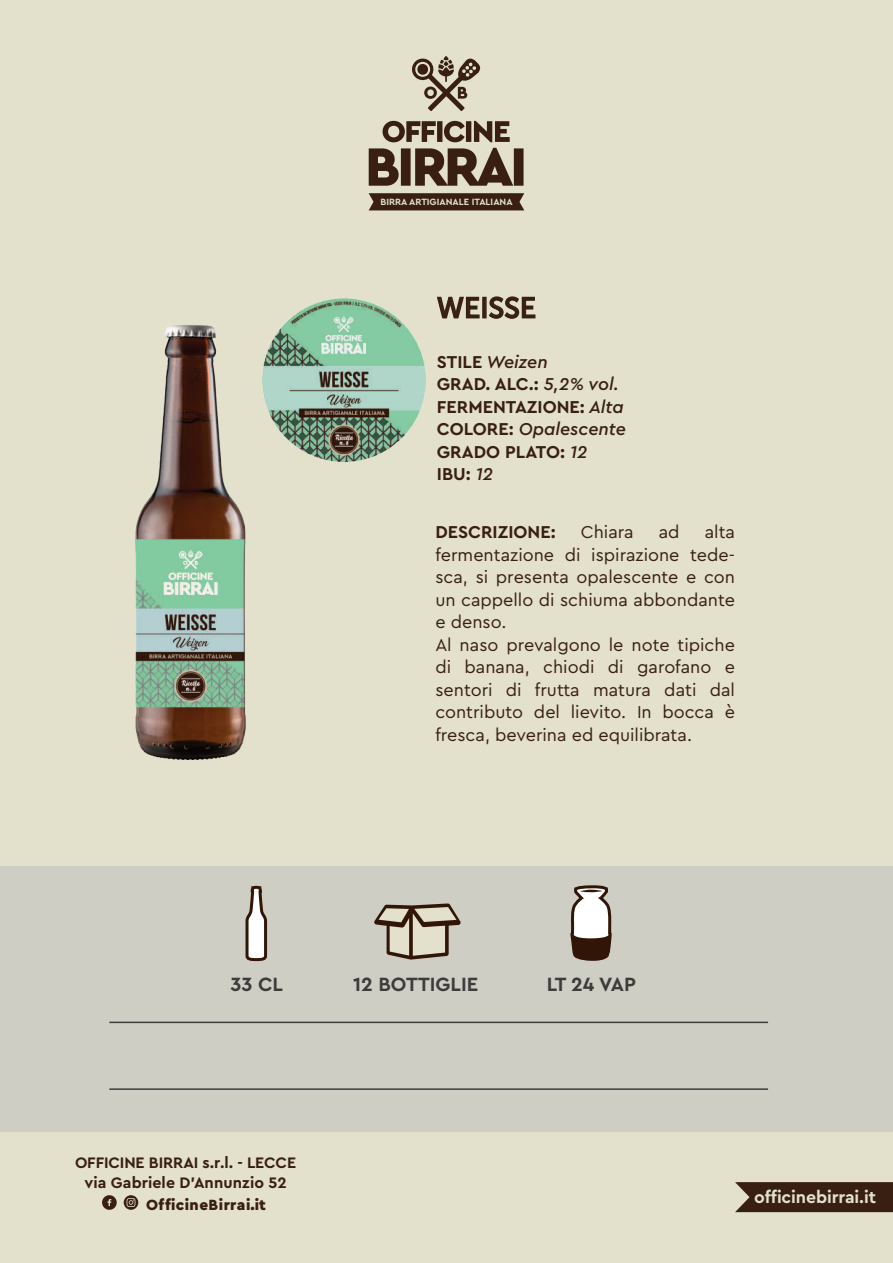
<style>
.page{position:relative;width:893px;height:1263px;background:#e3e0cb}
.page>*{position:absolute;margin:0;border:0;box-sizing:border-box;transform-origin:0 0}
.t1{font:28.5px "Museo Sans 500";color:#381f11}
.t2{font:700 20.1px "Cera Pro";color:#3c3c3b}
.t3{font:18px/22.5px "Cera Pro";color:#381f11}
.t4{font:700 18px/22.5px "Cera Pro";color:#381f11}
.t5{font:700 17.7px "Cera Pro";letter-spacing:-.005em;color:#e3e0cb}
.t6{font:700 15.9px/19px "Cera Pro";color:#381f11;text-align:center}
.t7{font:900 15.45px "Cera Pro";letter-spacing:.03em;color:#381f11}
.t8{font:700 9.45px "Cera Pro";color:#e3e0cb}
.s1{font-weight:500;font-style:italic}
</style>
<div class="page">
<div style="left:0;top:866px;width:893px;height:265px;background:#cfcec5"></div>
<svg style="left:369px;top:193px;width:155px;height:17px;background:#3e2618"></svg>
<svg style="left:369px;top:148px;width:155px;height:38px"></svg>
<svg style="left:412px;top:56px;width:69px;height:55px"></svg>
<svg style="left:383px;top:121px;width:127px;height:21px"></svg>
<svg style="left:245px;top:885px;width:23px;height:77px"></svg>
<svg style="left:374px;top:903px;width:87px;height:56px"></svg>
<svg style="left:569px;top:885px;width:45px;height:139px"></svg>
<svg style="left:437px;top:296px;width:43px;height:23px"></svg>
<div style="left:482px;top:297px;width:5px;height:21px;border:2px solid #371f12"></div>
<svg style="left:489px;top:296px;width:47px;height:23px"></svg>
<svg style="left:124px;top:1195px;width:14px;height:15px"></svg>
<svg style="left:102px;top:1195px;width:15px;height:15px"></svg>
<svg style="left:735px;top:1182px;width:158px;height:30px;background:#40281a"></svg>
<hr style="left:109px;top:1022px;width:659px;height:1px;background:#3c3c3b">
<hr style="left:109px;top:1088px;width:659px;height:2px;background:#3c3c3b">
<img style="left:135px;top:325px;width:111px;height:435px">
<img style="left:262px;top:298px;width:164px;height:164px">
<p class="t8" style="left:380px;top:195px;width:134px">BIRRA ARTIGIANALE ITALIANA</p>
<h1 class="t1" style="left:437px;top:292px;width:101px">WEISSE</h1>
<p class="t4" style="left:437px;top:349px;width:190px">STILE <span class="s1">Weizen<br></span>GRAD. ALC.: <span class="s1">5,2% vol.<br></span>FERMENTAZIONE: <span class="s1">Alta<br></span>COLORE: <span class="s1">Opalescente<br></span>GRADO PLATO: <span class="s1">12<br></span>IBU: <span class="s1">12</span></p>
<p class="t3" style="left:435px;top:520px;width:301px;text-indent:269px">alta fermentazione di ispirazione tede&shy;sca, si presenta opalescente e con un cappello di schiuma abbondante e denso.<br>Al naso prevalgono le note tipiche di banana, chiodi di garofano e sentori di frutta matura dati dal contributo del lievito. In bocca è fresca, beverina ed equilibrata.</p>
<p class="t4" style="left:435px;top:520px;width:122px">DESCRIZIONE:</p>
<p class="t3" style="left:581px;top:520px;width:54px">Chiara</p>
<p class="t3" style="left:659px;top:520px;width:22px">ad</p>
<p class="t2" style="left:230px;top:971px;width:54px">33 CL</p>
<p class="t2" style="left:353px;top:971px;width:127px">12 BOTTIGLIE</p>
<p class="t2" style="left:547px;top:971px;width:91px">LT 24 VAP</p>
<p class="t6" style="left:75px;top:1153px;width:223px">OFFICINE BIRRAI s.r.l. - LECCE via Gabriele D’Annunzio 52</p>
<p class="t7" style="left:146px;top:1194px;width:121px">OfficineBirrai.it</p>
<p class="t5" style="left:754px;top:1186px;width:123px">officinebirrai.it</p>
</div>
